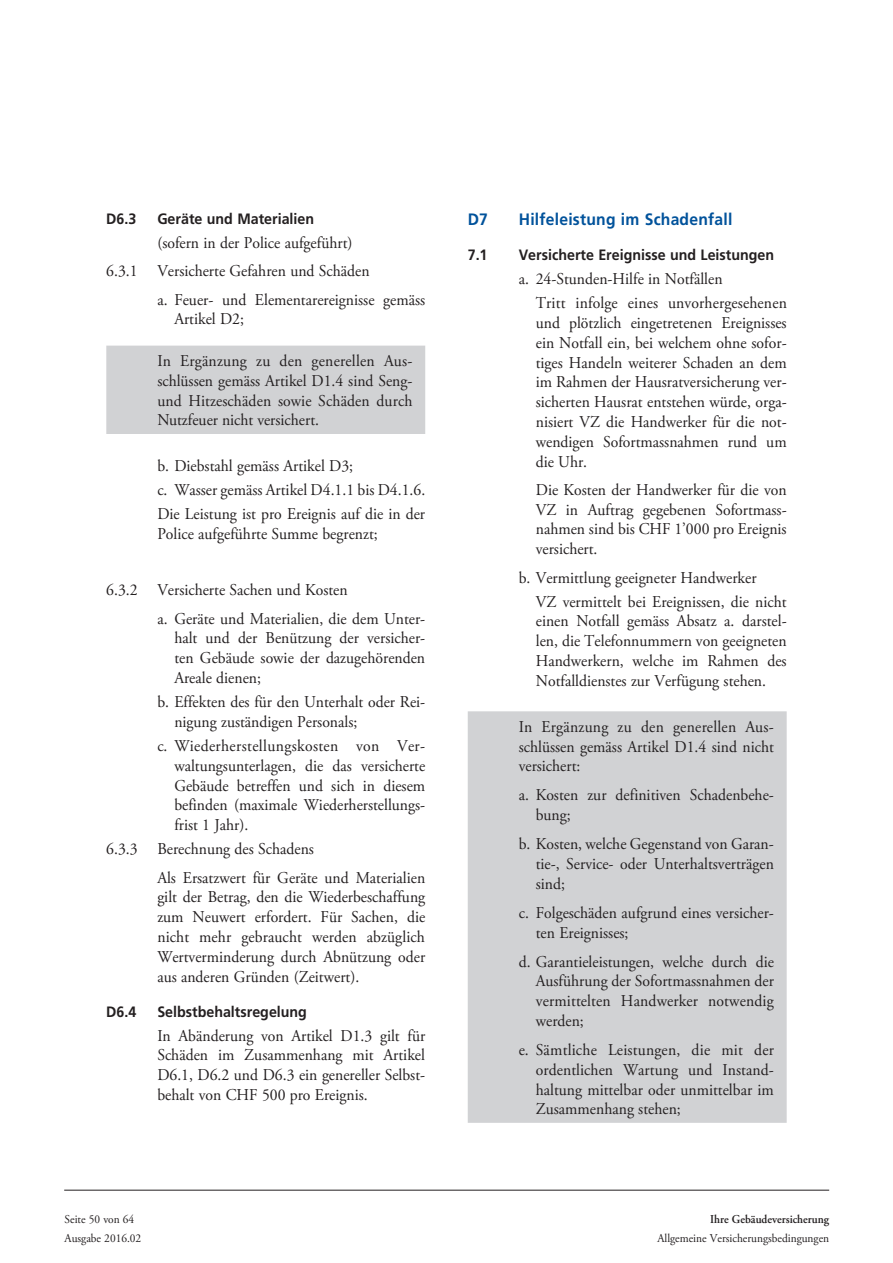
<style>
.page{position:relative;width:893px;height:1263px;background:#fff}
.page>*{position:absolute;margin:0;border:0;box-sizing:border-box;transform-origin:0 0}
.t1{font:16.5px/19.8px "Adobe Garamond Pro";color:#231f20;text-align:justify;scale:.95 1}
.t2{font:700 16.5px "Frutiger LT Pro";letter-spacing:.015em;color:#01529b;scale:.95 1}
.t3{font:700 15px "Frutiger LT Pro";color:#231f20;scale:.95 1}
.t4{font:12px/18.6px "Adobe Garamond Pro";color:#231f20;scale:.95 1}
.t5{font:600 12px "Adobe Garamond Pro";color:#231f20;scale:.95 1}
</style>
<div class="page">
<div style="left:106px;top:346px;width:319px;height:88px;background:#d1d2d4"></div>
<div style="left:468px;top:711px;width:319px;height:412px;background:#d1d2d4"></div>
<hr style="left:64px;top:1190px;width:765px;height:1px;background:#231f20">
<p class="t3" style="left:106px;top:210px;width:33px">D6.3</p>
<p class="t3" style="left:157px;top:210px;width:167px">Geräte und Materialien</p>
<p class="t1" style="left:157px;top:233px;width:207px">(sofern in der Police aufgeführt)</p>
<p class="t1" style="left:106px;top:262px;width:279px">6.3.1 Versicherte Gefahren und Schäden</p>
<p class="t1" style="left:157px;top:290px;width:283px">a. Feuer- und Elementarereignisse gemäss</p>
<p class="t1" style="left:174px;top:310px;width:75px">Artikel D2;</p>
<p class="t1" style="left:157px;top:351px;width:270px">In Ergänzung zu den generellen Aus&shy;schlüssen gemäss Artikel D1.4 sind Seng&shy;und Hitzeschäden sowie Schäden durch Nutzfeuer nicht versichert.</p>
<p class="t1" style="left:157px;top:454px;width:284px;line-height:24px;text-align:left">b. Diebstahl gemäss Artikel D3;<br>c. Wasser gemäss Artikel D4.1.1 bis D4.1.6.<br>Die Leistung ist pro Ereignis auf die in der</p>
<p class="t1" style="left:157px;top:524px;width:233px">Police aufgeführte Summe begrenzt;</p>
<p class="t1" style="left:157px;top:576px;width:283px;line-height:28.3px;text-indent:-51px">6.3.2 Versicherte Sachen und Kosten<br>a. Geräte und Materialien, die dem Unter-</p>
<p class="t1" style="left:174px;top:629px;width:266px">halt und der Benützung der versicher&shy;ten Gebäude sowie der dazugehörenden Areale dienen;</p>
<p class="t1" style="left:174px;top:692px;width:266px;text-indent:-17px">b. Effekten des für den Unterhalt oder Rei&shy;nigung zuständigen Personals;</p>
<p class="t1" style="left:174px;top:736px;width:266px;text-indent:-17px">c. Wiederherstellungskosten von Ver&shy;waltungsunterlagen, die das versicherte Gebäude betreffen und sich in diesem befinden (maximale Wiederherstellungs&shy;frist 1 Jahr).</p>
<p class="t1" style="left:157px;top:835px;width:283px;line-height:28.3px;text-indent:-51px">6.3.3 Berechnung des Schadens<br>Als Ersatzwert für Geräte und Materialien</p>
<p class="t1" style="left:157px;top:888px;width:283px">gilt der Betrag, den die Wiederbeschaffung zum Neuwert erfordert. Für Sachen, die nicht mehr gebraucht werden abzüglich Wertverminderung durch Abnützung oder aus anderen Gründen (Zeitwert).</p>
<p class="t3" style="left:106px;top:1002px;width:33px">D6.4</p>
<p class="t3" style="left:157px;top:1002px;width:159px">Selbstbehaltsregelung</p>
<p class="t1" style="left:157px;top:1026px;width:283px">In Abänderung von Artikel D1.3 gilt für Schäden im Zusammenhang mit Artikel D6.1, D6.2 und D6.3 ein genereller Selbst&shy;behalt von CHF 500 pro Ereignis.</p>
<p class="t2" style="left:468px;top:209px;width:23px">D7</p>
<p class="t2" style="left:519px;top:209px;width:226px">Hilfeleistung im Schadenfall</p>
<p class="t3" style="left:468px;top:246px;width:22px">7.1</p>
<p class="t3" style="left:519px;top:246px;width:270px">Versicherte Ereignisse und Leistungen</p>
<p class="t1" style="left:536px;top:267px;width:266px;line-height:24px;text-indent:-17px">a. 24-Stunden-Hilfe in Notfällen<br>Tritt infolge eines unvorhergesehenen</p>
<p class="t1" style="left:536px;top:313px;width:266px">und plötzlich eingetretenen Ereignisses ein Notfall ein, bei welchem ohne sofor&shy;tiges Handeln weiterer Schaden an dem im Rahmen der Hausratversicherung ver&shy;sicherten Hausrat entstehen würde, orga&shy;nisiert VZ die Handwerker für die not&shy;wendigen Sofortmassnahmen rund um die Uhr.</p>
<p class="t1" style="left:536px;top:480px;width:266px">Die Kosten der Handwerker für die von VZ in Auftrag gegebenen Sofortmass&shy;nahmen sind bis CHF 1’000 pro Ereignis versichert.</p>
<p class="t1" style="left:536px;top:566px;width:266px;line-height:24px;text-indent:-17px">b. Vermittlung geeigneter Handwerker<br>VZ vermittelt bei Ereignissen, die nicht</p>
<p class="t1" style="left:536px;top:612px;width:266px">einen Notfall gemäss Absatz a. darstel&shy;len, die Telefonnummern von geeigneten Handwerkern, welche im Rahmen des Notfalldienstes zur Verfügung stehen.</p>
<p class="t1" style="left:519px;top:717px;width:270px">In Ergänzung zu den generellen Aus&shy;schlüssen gemäss Artikel D1.4 sind nicht versichert:</p>
<p class="t1" style="left:536px;top:786px;width:252px;text-indent:-17px">a. Kosten zur definitiven Schadenbehe&shy;bung;</p>
<p class="t1" style="left:536px;top:835px;width:252px;text-indent:-17px">b. Kosten, welche Gegenstand von Garan&shy;tie-, Service- oder Unterhaltsverträgen sind;</p>
<p class="t1" style="left:536px;top:903px;width:252px;text-indent:-17px">c. Folgeschäden aufgrund eines versicher&shy;ten Ereignisses;</p>
<p class="t1" style="left:536px;top:952px;width:252px;text-indent:-17px">d. Garantieleistungen, welche durch die Ausführung der Sofortmassnahmen der vermittelten Handwerker notwendig werden;</p>
<p class="t1" style="left:536px;top:1040px;width:252px;text-indent:-17px">e. Sämtliche Leistungen, die mit der ordentlichen Wartung und Instand&shy;haltung mittelbar oder unmittelbar im Zusammenhang stehen;</p>
<p class="t4" style="left:65px;top:1210px;width:82px">Seite 50 von 64<br>Ausgabe 2016.02</p>
<p class="t5" style="left:710px;top:1212px;width:127px">Ihre Gebäudeversicherung</p>
<p class="t4" style="left:657px;top:1229px;width:182px">Allgemeine Versicherungsbedingungen</p>
</div>
